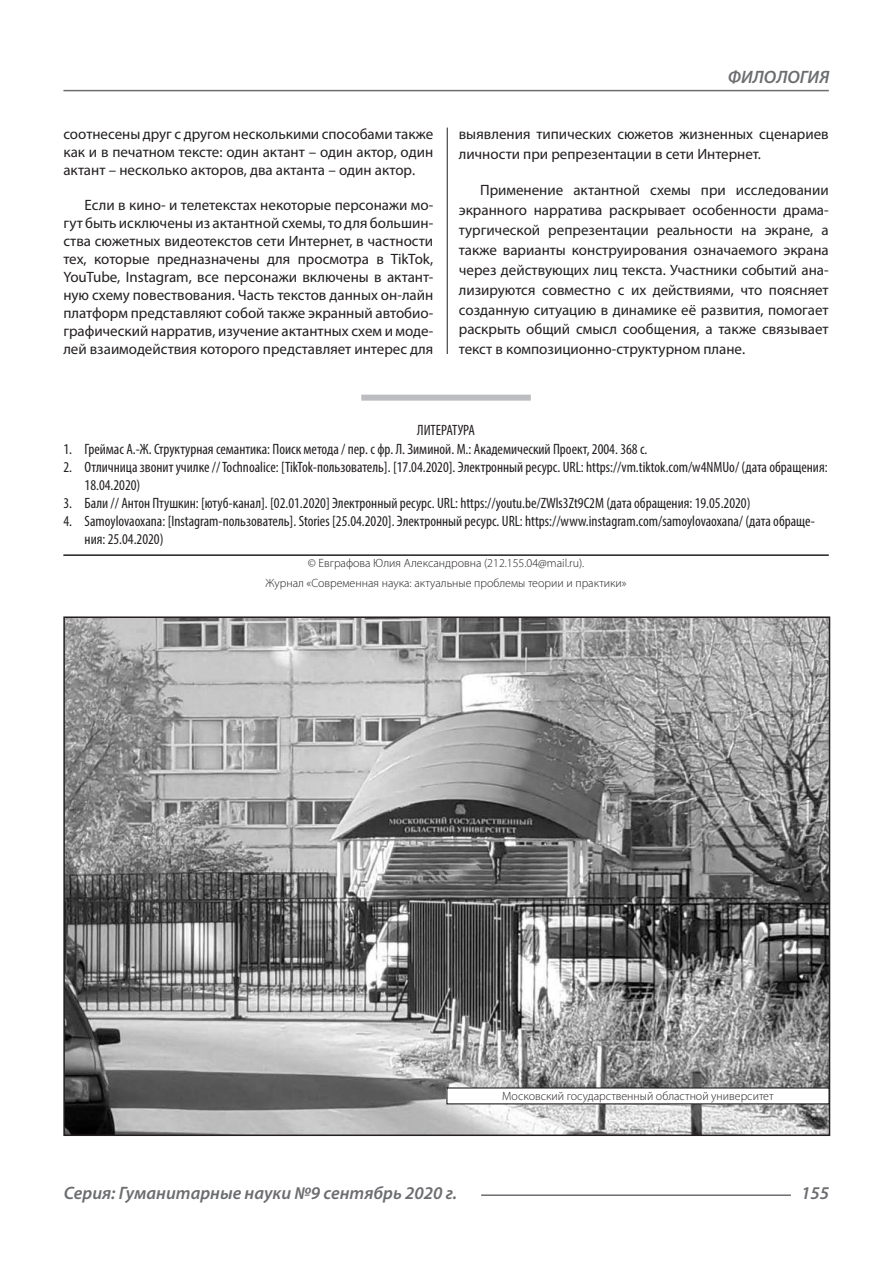
<style>
.page{position:relative;width:893px;height:1263px;background:#fff}
.page>*{position:absolute;margin:0;border:0;box-sizing:border-box;transform-origin:0 0}
.t1{font:italic 600 18px "Myriad Pro";color:#6c6d70}
.Статья_текст{font:15px/18px "Myriad Pro";color:#231f20;text-align:justify}
.Библиография_Литерат{font:condensed 15px/18px "Myriad Pro";color:#231f20}
.Автор_копирайт{font:300 12px "Myriad Pro";color:#231f20}
</style>
<div class="page">
<hr style="left:447px;top:128px;width:1px;height:1007px;background:#231f20">
<hr style="left:63px;top:90px;width:766px;height:1px;background:#6c6d70">
<hr style="left:481px;top:1194px;width:310px;height:2px;background:#6c6d70">
<div style="left:437px;top:354px;width:18px;height:794px;background:#fff"></div>
<div style="left:361px;top:395px;width:170px;height:6px;background:#bcbdc0"></div>
<hr style="left:63px;top:554px;width:766px;height:2px;background:#231f20">
<img style="left:66px;top:619px;width:761px;height:514px">
<div style="left:447px;top:1088px;width:382px;height:16px;background:#fff"></div>
<div style="left:446px;top:1087px;width:384px;height:17px;border:1px solid #231f20"></div>
<p class="Статья_текст" style="left:63px;top:124px;width:371px">соотнесены друг с другом несколькими способами также как и в печатном тексте: один актант – один актор, один актант – несколько акторов, два актанта – один актор.</p>
<p class="Статья_текст" style="left:63px;top:195px;width:371px;text-indent:21px">Если в кино- и телетекстах некоторые персонажи мо&shy;гут быть исключены из актантной схемы, то для большин&shy;ства сюжетных видеотекстов сети Интернет, в частности тех, которые предназначены для просмотра в TikTok, YouTube, Instagram, все персонажи включены в актант&shy;ную схему повествования. Часть текстов данных он-лайн платформ представляют собой также экранный автобио&shy;графический нарратив, изучение актантных схем и моде&shy;лей взаимодействия которого представляет интерес для</p>
<p class="t1" style="left:728px;top:66px;width:103px">ФИЛОЛОГИЯ</p>
<p class="Статья_текст" style="left:459px;top:124px;width:371px;line-height:19.8px">выявления типических сюжетов жизненных сценариев личности при репрезентации в сети Интернет.</p>
<p class="Статья_текст" style="left:459px;top:180px;width:371px;line-height:19.8px;text-indent:21px">Применение актантной схемы при исследовании экранного нарратива раскрывает особенности драма&shy;тургической репрезентации реальности на экране, а также варианты конструирования означаемого экрана через действующих лиц текста. Участники событий ана&shy;лизируются совместно с их действиями, что поясняет созданную ситуацию в динамике её развития, помогает раскрыть общий смысл сообщения, а также связывает текст в композиционно-структурном плане.</p>
<p class="Библиография_Литерат" style="left:417px;top:421px;width:59px">ЛИТЕРАТУРА</p>
<p class="Библиография_Литерат" style="left:63px;top:440px;width:586px">1. Греймас А.-Ж. Структурная семантика: Поиск метода / пер. с фр. Л. Зиминой. М.: Академический Проект, 2004. 368 с.</p>
<p class="Библиография_Литерат" style="left:85px;top:458px;width:744px;text-indent:-21px">2. Отличница звонит училке // Tochnoalice: [TikTok-пользователь]. [17.04.2020]. Электронный ресурс. URL: https://vm.tiktok.com/w4NMUo/ (дата обращения:<br>18.04.2020)</p>
<p class="Библиография_Литерат" style="left:63px;top:494px;width:689px">3. Бали // Антон Птушкин: [ютуб-канал]. [02.01.2020] Электронный ресурс. URL: https://youtu.be/ZWls3Zt9C2M (дата обращения: 19.05.2020)</p>
<p class="Библиография_Литерат" style="left:85px;top:512px;width:732px;text-indent:-21px">4. Samoylovaoxana: [Instagram-пользователь]. Stories [25.04.2020]. Электронный ресурс. URL: https://www.instagram.com/samoylovaoxana/ (дата обраще&shy;ния: 25.04.2020)</p>
<p class="Автор_копирайт" style="left:308px;top:556px;width:278px">© Евграфова Юлия Александровна (212.155.04@mail.ru).</p>
<p class="Автор_копирайт" style="left:266px;top:576px;width:363px">Журнал «Современная наука: актуальные проблемы теории и практики»</p>
<p class="Автор_копирайт" style="left:502px;top:1089px;width:273px">Московский государственный областной университет</p>
<p class="t1" style="left:64px;top:1182px;width:395px">Серия: Гуманитарные науки №9 сентябрь 2020 г.</p>
<p class="t1" style="left:801px;top:1182px;width:30px">155</p>
</div>
